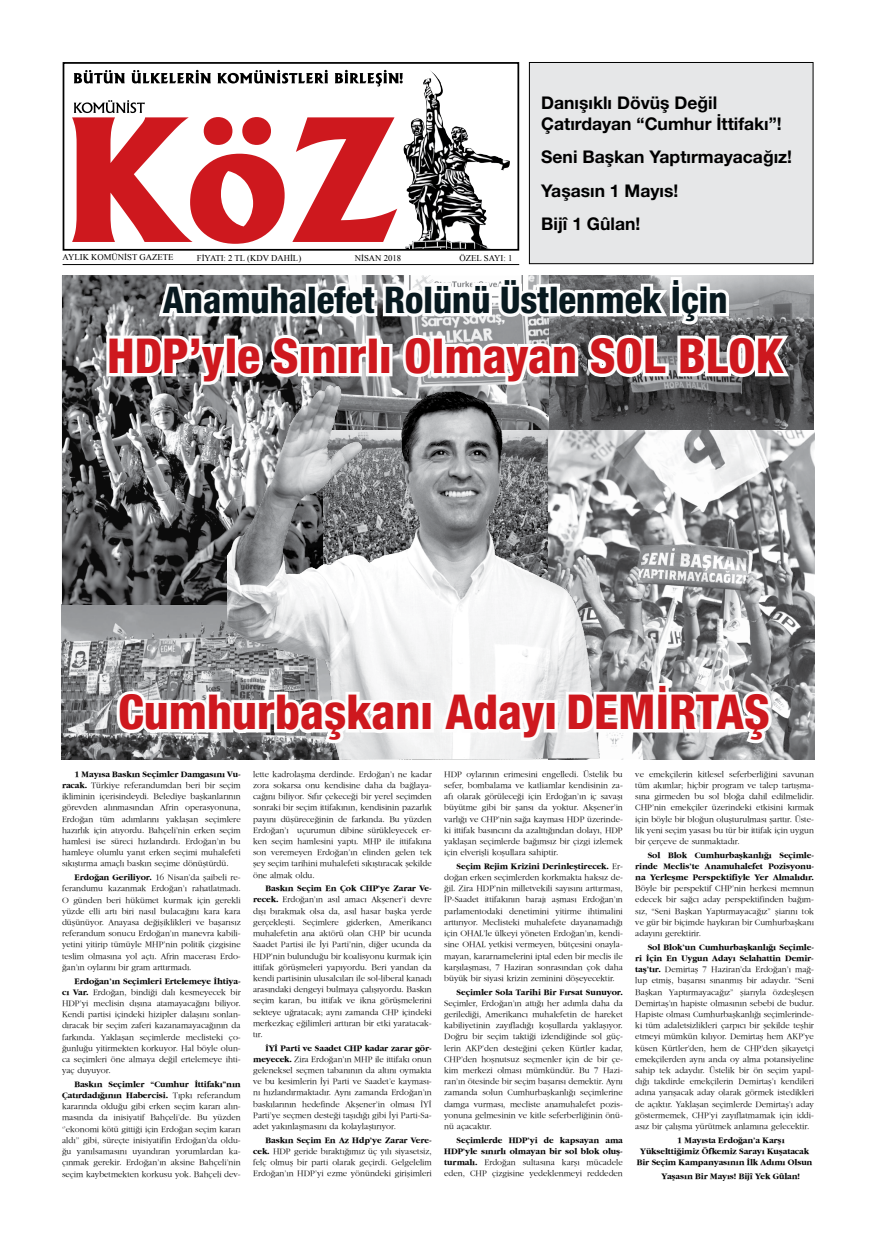
<style>
.page{position:relative;width:876px;height:1241px;background:#fff}
.page>*{position:absolute;margin:0;border:0;box-sizing:border-box;transform-origin:0 0}
.t1{font:800 162.92px "Albertus";color:#ce181e}
.t2{font:800 condensed 48.12px "Helvetica Neue LT Pro";color:#ce181e}
.t3{font:800 condensed 36.75px "Helvetica Neue LT Pro";color:#08191f}
.t4{font:700 17.5px/33.4px "Helvetica Neue LT Pro";color:#000}
.t5{font:300 8.75px/11.2px "TFF Gazete";color:#000;text-align:justify}
.t6{font:700 8.75px/11.2px "TFF Gazete";color:#000;text-align:justify}
.t7{font:8.75px "Times New Roman";color:#000}
.s1{font-weight:700}
.s2{font-weight:300}
</style>
<div class="page">
<img style="left:403px;top:70px;width:86px;height:178px">
<div style="left:63px;top:62px;width:456px;height:189px;border:2px solid #000"></div>
<svg style="left:74px;top:100px;width:71px;height:13px"></svg>
<svg style="left:74px;top:70px;width:51px;height:13px"></svg>
<svg style="left:131px;top:70px;width:80px;height:13px"></svg>
<svg style="left:217px;top:70px;width:111px;height:13px"></svg>
<svg style="left:335px;top:70px;width:68px;height:16px"></svg>
<hr style="left:63px;top:264px;width:456px;height:1px;background:#000">
<div style="left:529px;top:62px;width:284px;height:202px;background:#e6e7e8"></div>
<div style="left:529px;top:62px;width:284px;height:202px;border:1px solid #000"></div>
<img style="left:617px;top:275px;width:196px;height:155px">
<img style="left:62px;top:604px;width:165px;height:155px">
<img style="left:62px;top:275px;width:165px;height:329px">
<svg style="left:103px;top:275px;width:691px;height:113px"></svg>
<img style="left:617px;top:430px;width:197px;height:329px">
<img style="left:227px;top:386px;width:390px;height:373px">
<svg style="left:113px;top:687px;width:311px;height:60px"></svg>
<svg style="left:438px;top:688px;width:114px;height:56px"></svg>
<svg style="left:562px;top:679px;width:212px;height:68px"></svg>
<h3 class="t4" style="left:541px;top:91px;width:242px;line-height:21px">Danışıklı Dövüş Değil<br>Çatırdayan “Cumhur İttifakı”!</h3>
<h3 class="t4" style="left:541px;top:140px;width:252px">Seni Başkan Yaptırmayacağız!<br>Yaşasın 1 Mayıs!<br>Bijî 1 Gûlan!</h3>
<h1 class="t1" style="left:62px;top:78px;width:339px">KöZ</h1>
<p class="t7" style="left:63px;top:251px;width:112px">AYLIK KOMÜNIST GAZETE</p>
<p class="t7" style="left:197px;top:252px;width:11px">FİYATI</p>
<p class="t7" style="left:224px;top:252px;width:79px">: 2 TL (KDV DAHİL)</p>
<p class="t7" style="left:355px;top:252px;width:7px">NİSAN</p>
<p class="t7" style="left:384px;top:252px;width:19px">2018</p>
<p class="t7" style="left:459px;top:252px;width:13px">ÖZEL</p>
<p class="t7" style="left:484px;top:252px;width:6px">SAYI</p>
<p class="t7" style="left:503px;top:252px;width:10px">: 1</p>
<h3 class="t3" style="left:163px;top:277px;width:566px">Anamuhalefet Rolünü Üstlenmek İçin</h3>
<h2 class="t2" style="left:107px;top:326px;width:677px">HDP’yle Sınırlı Olmayan SOL BLOK</h2>
<h2 class="t2" style="left:118px;top:682px;width:653px">Cumhurbaşkanı Adayı DEMİRTAŞ</h2>
<p class="t5" style="left:62px;top:768px;width:180px;text-indent:12px"><span class="s1">1 Mayısa Baskın Seçimler Damgasını Vu&shy;racak.</span> Türkiye referandumdan beri bir seçim ikliminin içerisindeydi. Belediye başkanlarının görevden alınmasından Afrin operasyonuna, Erdoğan tüm adımlarını yaklaşan seçimlere hazırlık için atıyordu. Bahçeli’nin erken seçim hamlesi ise süreci hızlandırdı. Erdoğan’ın bu hamleye olumlu yanıt erken seçimi muhalefeti sıkıştırma amaçlı baskın seçime dönüştürdü.</p>
<p class="t5" style="left:62px;top:871px;width:180px;text-indent:12px"><span class="s1">Erdoğan Geriliyor.</span> 16 Nisan’da şaibeli re&shy;ferandumu kazanmak Erdoğan’ı rahatlatmadı.<br>O günden beri hükümet kurmak için gerekli yüzde elli artı biri nasıl bulacağını kara kara düşünüyor. Anayasa değişiklikleri ve başarısız referandum sonucu Erdoğan’ın manevra kabili&shy;yetini yitirip tümüyle MHP’nin politik çizgisine teslim olmasına yol açtı. Afrin macerası Erdo&shy;ğan’ın oylarını bir gram arttırmadı.</p>
<p class="t5" style="left:62px;top:975px;width:180px;text-indent:12px"><span class="s1">Erdoğan’ın Seçimleri Ertelemeye İhtiya&shy;cı Var.</span> Erdoğan, bindiği dalı kesmeyecek bir HDP’yi meclisin dışına atamayacağını biliyor.<br>Kendi partisi içindeki hizipler dalaşını sonlan&shy;dıracak bir seçim zaferi kazanamayacağının da farkında. Yaklaşan seçimlerde meclisteki ço&shy;ğunluğu yitirmekten korkuyor. Hal böyle olun&shy;ca seçimleri öne almaya değil ertelemeye ihti&shy;yaç duyuyor.</p>
<p class="t5" style="left:62px;top:1078px;width:180px;text-indent:12px"><span class="s1">Baskın Seçimler “Cumhur İttifakı”nın Çatırdadığının Habercisi.</span> Tıpkı referandum kararında olduğu gibi erken seçim kararı alın&shy;masında da inisiyatif Bahçeli’de. Bu yüzden ‘’ekonomi kötü gittiği için Erdoğan seçim kararı aldı’’ gibi, süreçte inisiyatifin Erdoğan’da oldu&shy;ğu yanılsamasını uyandıran yorumlardan ka&shy;çınmak gerekir. Erdoğan’ın aksine Bahçeli’nin seçim kaybetmekten korkusu yok. Bahçeli dev-</p>
<p class="t5" style="left:253px;top:768px;width:180px">lette kadrolaşma derdinde. Erdoğan’ı ne kadar zora sokarsa onu kendisine daha da bağlaya&shy;cağını biliyor. Sıfır çekeceği bir yerel seçimden sonraki bir seçim ittifakının, kendisinin pazarlık payını düşüreceğinin de farkında. Bu yüzden Erdoğan’ı uçurumun dibine sürükleyecek er&shy;ken seçim hamlesini yaptı. MHP ile ittifakına son veremeyen Erdoğan’ın elinden gelen tek şey seçim tarihini muhalefeti sıkıştıracak şekilde öne almak oldu.</p>
<p class="t5" style="left:253px;top:882px;width:180px;text-indent:12px"><span class="s1">Baskın Seçim En Çok CHP’ye Zarar Ve&shy;recek.</span> Erdoğan’ın asıl amacı Akşener’i devre dışı bırakmak olsa da, asıl hasar başka yerde gerçekleşti. Seçimlere giderken, Amerikancı muhalefetin ana aktörü olan CHP bir ucunda Saadet Partisi ile İyi Parti’nin, diğer ucunda da HDP’nin bulunduğu bir koalisyonu kurmak için ittifak görüşmeleri yapıyordu. Beri yandan da kendi partisinin ulusalcıları ile sol-liberal kanadı arasındaki dengeyi bulmaya çalışıyordu. Baskın seçim kararı, bu ittifak ve ikna görüşmelerini sekteye uğratacak; aynı zamanda CHP içindeki merkezkaç eğilimleri arttıran bir etki yaratacak&shy;tır.</p>
<p class="t5" style="left:253px;top:1042px;width:180px;text-indent:12px"><span class="s1">İYİ Parti ve Saadet CHP kadar zarar gör&shy;meyecek.</span> Zira Erdoğan’ın MHP ile ittifakı onun geleneksel seçmen tabanının da altını oymakta ve bu kesimlerin İyi Parti ve Saadet’e kayması&shy;nı hızlandırmaktadır. Aynı zamanda Erdoğan’ın baskılarının hedefinde Akşener’in olması İYİ Parti’ye seçmen desteği taşıdığı gibi İyi Parti-Sa&shy;adet yakınlaşmasını da kolaylaştırıyor.</p>
<p class="t5" style="left:253px;top:1134px;width:180px;text-indent:12px"><span class="s1">Baskın Seçim En Az Hdp’ye Zarar Vere&shy;cek.</span> HDP geride bıraktığımız üç yılı siyasetsiz, felç olmuş bir parti olarak geçirdi. Gelgelelim Erdoğan’ın HDP’yi ezme yönündeki girişimleri</p>
<p class="t5" style="left:444px;top:768px;width:180px">HDP oylarının erimesini engelledi. Üstelik bu sefer, bombalama ve katliamlar kendisinin za&shy;afı olarak görüleceği için Erdoğan’ın iç savaşı büyütme gibi bir şansı da yoktur. Akşener’in varlığı ve CHP’nin sağa kayması HDP üzerinde&shy;ki ittifak basıncını da azalttığından dolayı, HDP yaklaşan seçimlerde bağımsız bir çizgi izlemek için elverişli koşullara sahiptir.</p>
<p class="t5" style="left:444px;top:860px;width:180px;text-indent:12px"><span class="s1">Seçim Rejim Krizini Derinleştirecek.</span> Er&shy;doğan erken seçimlerden korkmakta haksız de&shy;ğil. Zira HDP’nin milletvekili sayısını arttırması, İP-Saadet ittifakının barajı aşması Erdoğan’ın parlamentodaki denetimini yitirme ihtimalini arttırıyor. Meclisteki muhalefete dayanamadığı için OHAL’le ülkeyi yöneten Erdoğan’ın, kendi&shy;sine OHAL yetkisi vermeyen, bütçesini onayla&shy;mayan, kararnamelerini iptal eden bir meclis ile karşılaşması, 7 Haziran sonrasından çok daha büyük bir siyasi krizin zeminini döşeyecektir.</p>
<p class="t6" style="left:456px;top:986px;width:168px">Seçimler Sola Tarihi Bir Fırsat Sunuyor.</p>
<p class="t5" style="left:444px;top:997px;width:180px">Seçimler, Erdoğan’ın attığı her adımla daha da gerilediği, Amerikancı muhalefetin de hareket kabiliyetinin zayıfladığı koşullarda yaklaşıyor.<br>Doğru bir seçim taktiği izlendiğinde sol güç&shy;lerin AKP’den desteğini çeken Kürtler kadar, CHP’den hoşnutsuz seçmenler için de bir çe&shy;kim merkezi olması mümkündür. Bu 7 Hazi&shy;ran’ın ötesinde bir seçim başarısı demektir. Aynı zamanda solun Cumhurbaşkanlığı seçimlerine damga vurması, mecliste anamuhalefet pozis&shy;yonuna gelmesinin ve kitle seferberliğinin önü&shy;nü açacaktır.</p>
<p class="t6" style="left:444px;top:1134px;width:180px;text-indent:12px">Seçimlerde HDP’yi de kapsayan ama HDP’yle sınırlı olmayan bir sol blok oluş&shy;turmalı. <span class="s2">Erdoğan sultasına karşı mücadele eden, CHP çizgisine yedeklenmeyi reddeden</span></p>
<p class="t5" style="left:635px;top:768px;width:180px">ve emekçilerin kitlesel seferberliğini savunan tüm akımlar; hiçbir program ve talep tartışma&shy;sına girmeden bu sol bloğa dahil edilmelidir.<br>CHP’nin emekçiler üzerindeki etkisini kırmak için böyle bir bloğun oluşturulması şarttır. Üste&shy;lik yeni seçim yasası bu tür bir ittifak için uygun bir çerçeve de sunmaktadır.</p>
<p class="t6" style="left:635px;top:849px;width:180px;text-indent:12px">Sol Blok Cumhurbaşkanlığı Seçimle&shy;rinde Meclis’te Anamuhalefet Pozisyonu&shy;na Yerleşme Perspektifiyle Yer Almalıdır.</p>
<p class="t5" style="left:635px;top:882px;width:180px">Böyle bir perspektif CHP’nin herkesi memnun edecek bir sağcı aday perspektifinden bağım&shy;sız, “Seni Başkan Yaptırmayacağız” şiarını tok ve gür bir biçimde haykıran bir Cumhurbaşkanı adayını gerektirir.</p>
<p class="t5" style="left:635px;top:941px;width:180px;text-indent:12px"><span class="s1">Sol Blok’un Cumhurbaşkanlığı Seçimle&shy;ri İçin En Uygun Adayı Selahattin Demir&shy;taş’tır.</span> Demirtaş 7 Haziran’da Erdoğan’ı mağ&shy;lup etmiş, başarısı sınanmış bir adaydır. “Seni Başkan Yaptırmayacağız” şiarıyla özdeşleşen Demirtaş’ın hapiste olmasının sebebi de budur.<br>Hapiste olması Cumhurbaşkanlığı seçimlerinde&shy;ki tüm adaletsizlikleri çarpıcı bir şekilde teşhir etmeyi mümkün kılıyor. Demirtaş hem AKP’ye küsen Kürtler’den, hem de CHP’den şikayetçi emekçilerden aynı anda oy alma potansiyeline sahip tek adaydır. Üstelik bir ön seçim yapıl&shy;dığı takdirde emekçilerin Demirtaş’ı kendileri adına yarışacak aday olarak görmek istedikleri de açıktır. Yaklaşan seçimlerde Demirtaş’ı aday göstermemek, CHP’yi zayıflatmamak için iddi&shy;asız bir çalışma yürütmek anlamına gelecektir.</p>
<p class="t6" style="left:677px;top:1134px;width:109px">1 Mayısta Erdoğan’a Karşı</p>
<p class="t6" style="left:640px;top:1145px;width:170px">Yükselttiğimiz Öfkemiz Sarayı Kuşatacak</p>
<p class="t6" style="left:636px;top:1156px;width:177px">Bir Seçim Kampanyasının İlk Adımı Olsun</p>
<p class="t6" style="left:661px;top:1170px;width:140px">Yaşasın Bir Mayıs! Bijî Yek Gûlan!</p>
</div>
